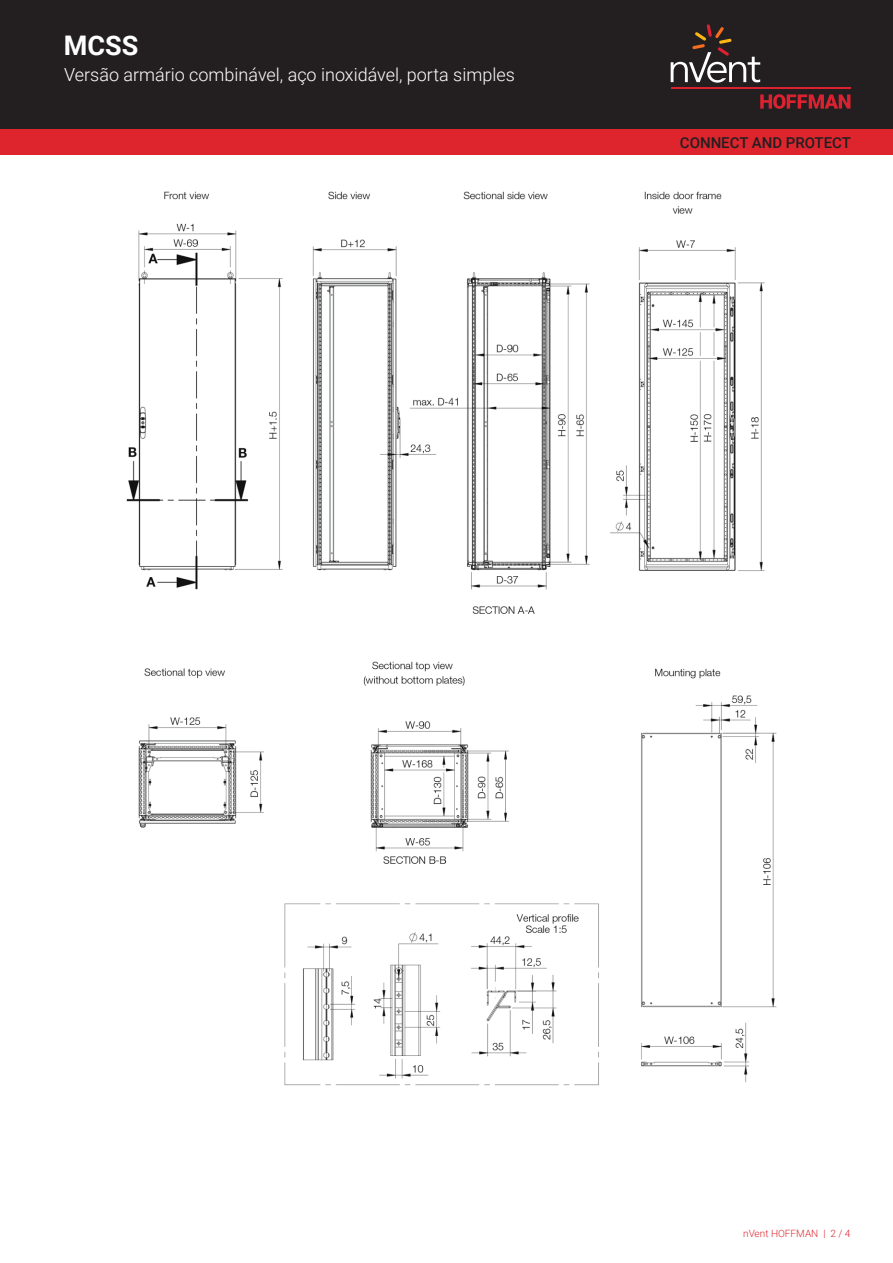
<style>
.page{position:relative;width:893px;height:1263px;background:#fff}
.page>*{position:absolute;margin:0;border:0;box-sizing:border-box;transform-origin:0 0}
.t1{font:700 27px "Roboto";color:#fff}
.t2{font:300 18px "Roboto";color:#fff}
.t3{font:500 15px "Roboto";color:#231f20}
.t4{font:300 10.05px "Roboto";color:#de252e}
</style>
<div class="page">
<div style="left:0;top:0;width:893px;height:129px;background:#231f20"></div>
<svg style="left:760px;top:94px;width:90px;height:15px"></svg>
<hr style="left:671px;top:88px;width:179px;height:1px;background:#db2230">
<svg style="left:671px;top:24px;width:89px;height:59px"></svg>
<div style="left:0;top:129px;width:893px;height:26px;background:#de252e"></div>
<img style="left:126px;top:191px;width:651px;height:895px">
<h1 class="t1" style="left:64px;top:27px;width:76px">MCSS</h1>
<p class="t2" style="left:64px;top:62px;width:452px">Versão armário combinável, aço inoxidável, porta simples</p>
<p class="t3" style="left:680px;top:132px;width:173px">CONNECT AND PROTECT</p>
<p class="t4" style="left:743px;top:1226px;width:109px">nVent HOFFMAN | 2 / 4</p>
</div>
